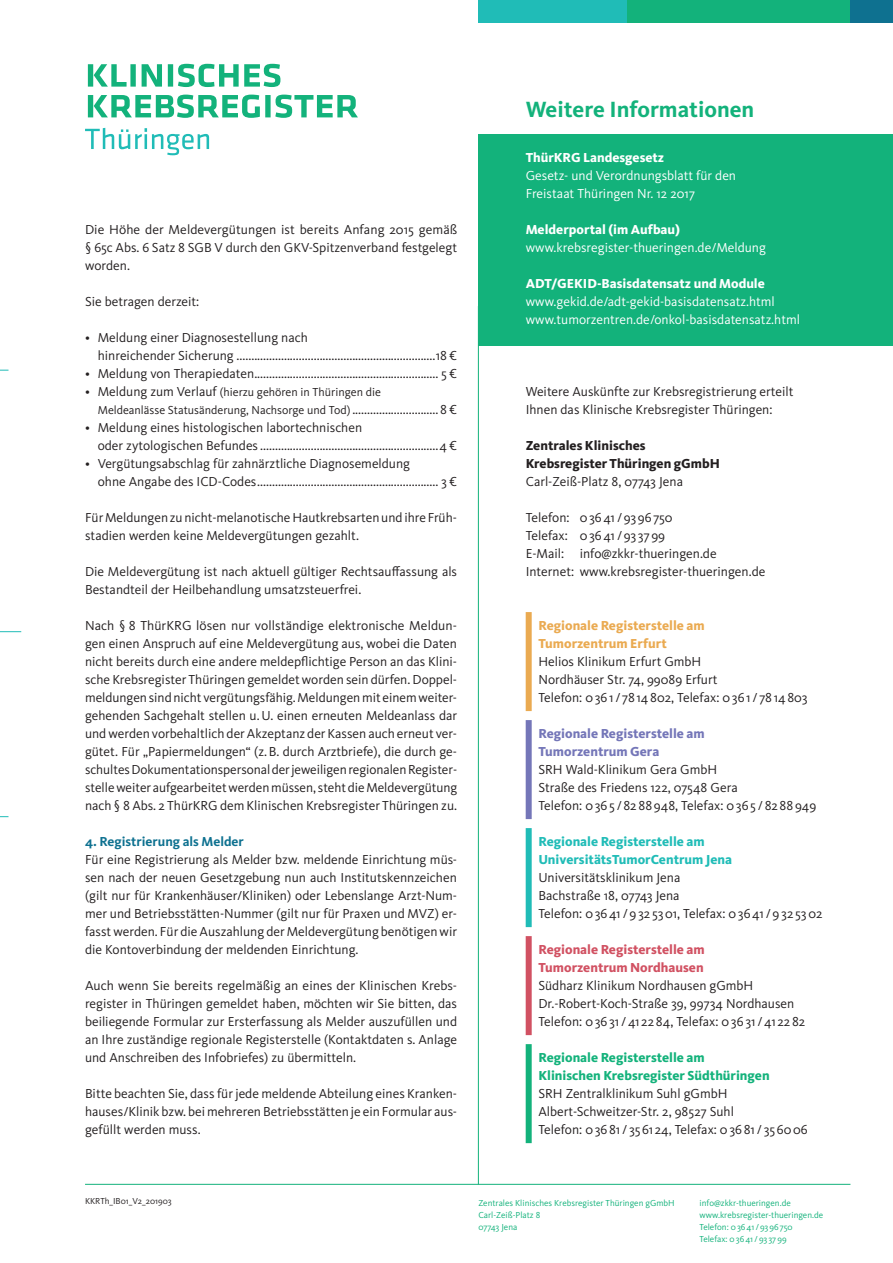
<style>
.page{position:relative;width:893px;height:1263px;background:#fff}
.page>*{position:absolute;margin:0;border:0;box-sizing:border-box;transform-origin:0 0}
.t1{font:700 22.8px "Kievit OT";color:#13b27b}
.t2{font:13.5px/18px "Kievit OT";color:#231f20}
.t3{font:13.5px/18px "Kievit OT";color:#fff}
.t4{font:800 13.5px "Kievit OT";color:#fff}
.t5{font:800 13.5px/18px "Kievit OT";color:#13b27b}
.t6{font:800 13.5px/18px "Kievit OT";color:#20bcb7}
.t7{font:800 13.5px/18px "Kievit OT";color:#d15162}
.t8{font:800 13.5px/18px "Kievit OT";color:#231f20}
.t9{font:800 13.5px/18px "Kievit OT";color:#eaaa51}
.t10{font:800 13.5px/18px "Kievit OT";color:#7476b8}
.t11{font:700 13.5px "Kievit OT";color:#0e7190}
.t12{font:12px/18px "Kievit OT";color:#231f20}
.t13{font:9px/12px "Kievit OT";color:#13b27b}
.t14{font:9px "Kievit OT";color:#231f20}
.s1{font-size:13.5px}
</style>
<div class="page">
<svg style="left:85px;top:128px;width:124px;height:27px"></svg>
<svg style="left:88px;top:95px;width:270px;height:23px"></svg>
<svg style="left:88px;top:64px;width:192px;height:23px"></svg>
<div style="left:611px;top:0;width:239px;height:22px;background:#13b27b"></div>
<div style="left:478px;top:0;width:149px;height:22px;background:#20bcb7"></div>
<div style="left:850px;top:0;width:43px;height:22px;background:#0e7190"></div>
<hr style="left:85px;top:1184px;width:765px;height:1px;background:#13b27b">
<svg style="left:0;top:631px;width:21px;height:1px"></svg>
<div style="left:526px;top:612px;width:6px;height:99px;background:#eaaa51"></div>
<div style="left:526px;top:720px;width:6px;height:99px;background:#7476b8"></div>
<div style="left:526px;top:828px;width:6px;height:99px;background:#20bcb7"></div>
<div style="left:526px;top:936px;width:6px;height:99px;background:#d15162"></div>
<div style="left:526px;top:1044px;width:6px;height:99px;background:#13b27b"></div>
<div style="left:478px;top:134px;width:415px;height:211px;background:#13b27b"></div>
<hr style="left:478px;top:306px;width:1px;height:878px;background:#13b27b">
<p class="t2" style="left:85px;top:220px;width:374px;text-align:justify">Die Höhe der Meldevergütungen ist bereits Anfang 2015 gemäß § 65c Abs. 6 Satz 8 SGB V durch den GKV-Spitzenverband festgelegt worden.</p>
<p class="t2" style="left:85px;top:292px;width:116px">Sie betragen derzeit:</p>
<p class="t2" style="left:98px;top:328px;width:361px;text-indent:-13px">• Meldung einer Diagnosestellung nach<br>hinreichender Sicherung ...................................................................18 €</p>
<p class="t2" style="left:85px;top:364px;width:374px">• Meldung von Therapiedaten.............................................................. 5 €</p>
<p class="t12" style="left:98px;top:383px;width:361px;text-indent:-13px"><span class="s1">• Meldung zum Verlauf</span> (hierzu gehören in Thüringen die<br>Meldeanlässe Statusänderung, Nachsorge und Tod) <span class="s1">.............................8 €</span></p>
<p class="t2" style="left:98px;top:418px;width:361px;text-indent:-13px">• Meldung eines histologischen labortechnischen<br>oder zytologischen Befundes ............................................................4 €</p>
<p class="t2" style="left:98px;top:454px;width:361px;text-indent:-13px">• Vergütungsabschlag für zahnärztliche Diagnosemeldung<br>ohne Angabe des ICD-Codes............................................................. 3 €</p>
<p class="t2" style="left:85px;top:508px;width:374px">Für Meldungen zu nicht-melanotische Hautkrebsarten und ihre Früh&shy;stadien werden keine Meldevergütungen gezahlt.</p>
<p class="t2" style="left:85px;top:562px;width:374px">Die Meldevergütung ist nach aktuell gültiger Rechtsauffassung als<br>Bestandteil der Heilbehandlung umsatzsteuerfrei.</p>
<p class="t2" style="left:85px;top:616px;width:374px;text-align:justify">Nach § 8 ThürKRG lösen nur vollständige elektronische Meldun&shy;gen einen Anspruch auf eine Meldevergütung aus, wobei die Daten nicht bereits durch eine andere meldepflichtige Person an das Klini&shy;sche Krebsregister Thüringen gemeldet worden sein dürfen. Doppel&shy;meldungen sind nicht vergütungsfähig. Meldungen mit einem weiter&shy;gehenden Sachgehalt stellen u.U. einen erneuten Meldeanlass dar und werden vorbehaltlich der Akzeptanz der Kassen auch erneut ver&shy;gütet. Für „Papiermeldungen“ (z.B. durch Arztbriefe), die durch ge&shy;schultes Dokumentationspersonal der jeweiligen regionalen Register&shy;stelle weiter aufgearbeitet werden müssen, steht die Meldevergütung nach § 8 Abs. 2 ThürKRG dem Klinischen Krebsregister Thüringen zu.</p>
<p class="t11" style="left:85px;top:833px;width:160px">4. Registrierung als Melder</p>
<p class="t2" style="left:85px;top:850px;width:374px;text-align:justify">Für eine Registrierung als Melder bzw. meldende Einrichtung müs&shy;sen nach der neuen Gesetzgebung nun auch Institutskennzeichen (gilt nur für Krankenhäuser/Kliniken) oder Lebenslange Arzt-Num&shy;mer und Betriebsstätten-Nummer (gilt nur für Praxen und MVZ) er&shy;fasst werden. Für die Auszahlung der Meldevergütung benötigen wir die Kontoverbindung der meldenden Einrichtung.</p>
<p class="t2" style="left:85px;top:976px;width:374px;text-align:justify">Auch wenn Sie bereits regelmäßig an eines der Klinischen Krebs&shy;register in Thüringen gemeldet haben, möchten wir Sie bitten, das beiliegende Formular zur Ersterfassung als Melder auszufüllen und an Ihre zuständige regionale Registerstelle (Kontaktdaten s. Anlage und Anschreiben des Infobriefes) zu übermitteln.</p>
<p class="t2" style="left:85px;top:1084px;width:374px;text-align:justify">Bitte beachten Sie, dass für jede meldende Abteilung eines Kranken&shy;hauses/Klinik bzw. bei mehreren Betriebsstätten je ein Formular aus&shy;gefüllt werden muss.</p>
<h1 class="t1" style="left:526px;top:95px;width:230px">Weitere Informationen</h1>
<p class="t4" style="left:526px;top:149px;width:140px">ThürKRG Landesgesetz</p>
<p class="t3" style="left:526px;top:166px;width:212px">Gesetz- und Verordnungsblatt für den<br>Freistaat Thüringen Nr. 12 2017</p>
<p class="t4" style="left:526px;top:221px;width:156px">Melderportal (im Aufbau)</p>
<p class="t3" style="left:526px;top:238px;width:242px">www.krebsregister-thueringen.de/Meldung</p>
<p class="t4" style="left:526px;top:275px;width:241px">ADT/GEKID-Basisdatensatz und Module</p>
<p class="t3" style="left:526px;top:292px;width:276px">www.gekid.de/adt-gekid-basisdatensatz.html www.tumorzentren.de/onkol-basisdatensatz.html</p>
<p class="t2" style="left:526px;top:382px;width:269px">Weitere Auskünfte zur Krebsregistrierung erteilt<br>Ihnen das Klinische Krebsregister Thüringen:</p>
<p class="t8" style="left:526px;top:436px;width:196px">Zentrales Klinisches<br>Krebsregister Thüringen gGmbH</p>
<p class="t2" style="left:526px;top:472px;width:159px">Carl-Zeiß-Platz 8, 07743 Jena</p>
<p class="t2" style="left:526px;top:508px;width:241px">Telefon: 03641 /9396750<br>Telefax: 03641 /93 3799<br>E-Mail: info@zkkr-thueringen.de<br>Internet: www.krebsregister-thueringen.de</p>
<p class="t9" style="left:538px;top:616px;width:168px">Regionale Registerstelle am<br>Tumorzentrum Erfurt</p>
<p class="t2" style="left:538px;top:652px;width:271px">Helios Klinikum Erfurt GmbH<br>Nordhäuser Str. 74, 99089 Erfurt<br>Telefon: 0361 / 7814802, Telefax: 0361 / 7814803</p>
<p class="t10" style="left:538px;top:724px;width:168px">Regionale Registerstelle am<br>Tumorzentrum Gera</p>
<p class="t2" style="left:538px;top:760px;width:279px">SRH Wald-Klinikum Gera GmbH<br>Straße des Friedens 122, 07548 Gera<br>Telefon: 0365 /8288948, Telefax: 0365 /8288949</p>
<p class="t6" style="left:538px;top:832px;width:195px">Regionale Registerstelle am<br>UniversitätsTumorCentrum Jena</p>
<p class="t2" style="left:538px;top:868px;width:286px">Universitätsklinikum Jena<br>Bachstraße 18, 07743 Jena<br>Telefon: 03641 /932 5301, Telefax: 03641 /932 5302</p>
<p class="t7" style="left:538px;top:940px;width:168px">Regionale Registerstelle am<br>Tumorzentrum Nordhausen</p>
<p class="t2" style="left:538px;top:976px;width:268px">Südharz Klinikum Nordhausen gGmbH<br>Dr.-Robert-Koch-Straße 39, 99734 Nordhausen<br>Telefon: 03631 /41 2284, Telefax: 03631 /41 2282</p>
<p class="t5" style="left:538px;top:1048px;width:233px">Regionale Registerstelle am<br>Klinischen Krebsregister Südthüringen</p>
<p class="t2" style="left:538px;top:1084px;width:271px">SRH Zentralklinikum Suhl gGmbH<br>Albert-Schweitzer-Str. 2, 98527 Suhl<br>Telefon: 03681 / 3561 24, Telefax: 03681 / 356006</p>
<p class="t14" style="left:85px;top:1195px;width:88px">KKRTh_IB01_V2_201903</p>
<p class="t13" style="left:478px;top:1197px;width:198px">Zentrales Klinisches Krebsregister Thüringen gGmbH<br>Carl-Zeiß-Platz 8<br>07743 Jena</p>
<p class="t13" style="left:699px;top:1197px;width:125px">info@zkkr-thueringen.de www.krebsregister-thueringen.de<br>Telefon: 03641 /9396750<br>Telefax: 03641 /93 3799</p>
</div>
